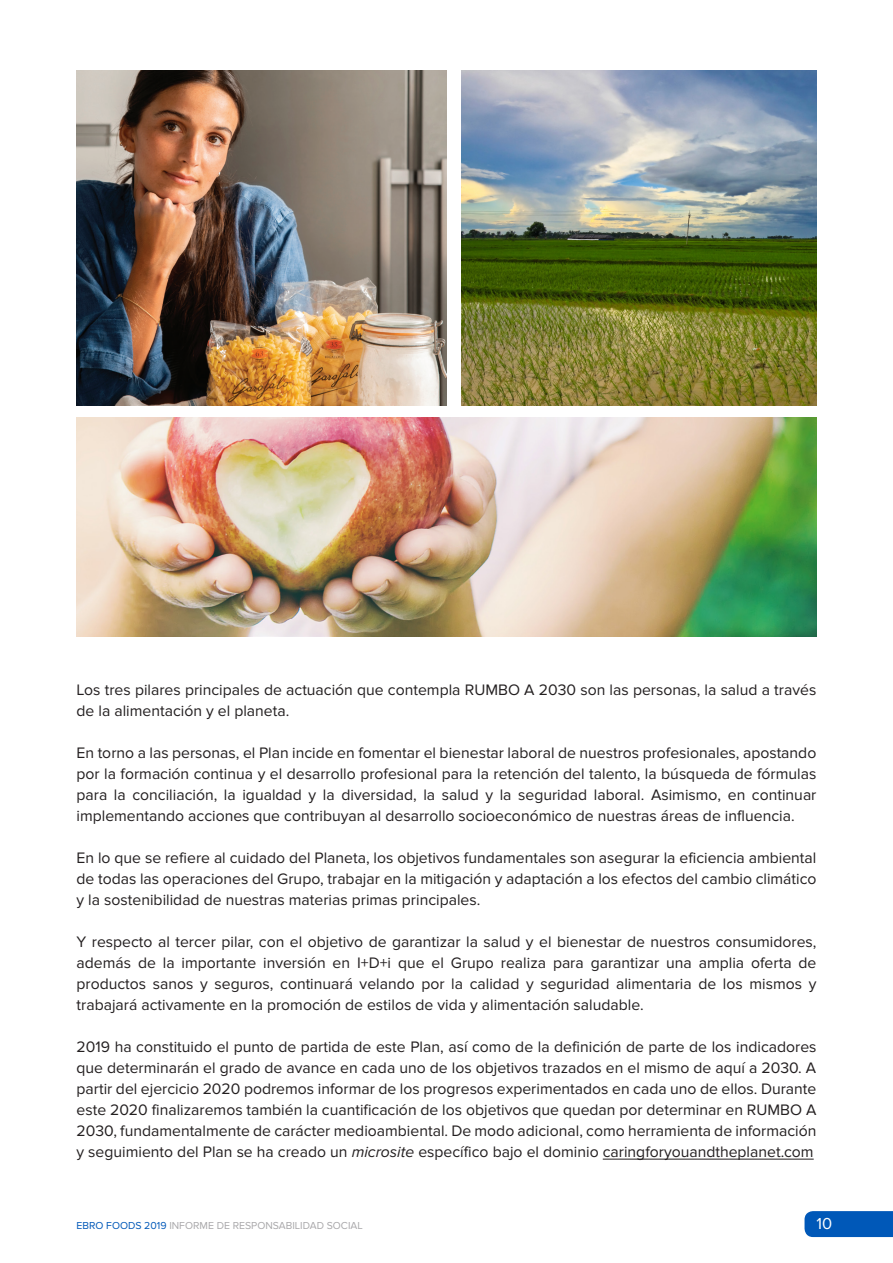
<style>
.page{position:relative;width:893px;height:1263px;background:#fff}
.page>*{position:absolute;margin:0;border:0;box-sizing:border-box;transform-origin:0 0}
.t1{font:16.5px "Proxima Nova";color:#fff}
._001_texto_seguido{font:15.75px/21px "Proxima Nova";color:#231f20;text-align:justify}
.t2{font:10.5px "Proxima Nova";color:#a9a8aa}
.s1{font-style:italic}
.s2{color:#0058b8}
</style>
<div class="page">
<div style="left:804px;top:1211px;width:89px;height:26px;background:#0058b8"></div>
<hr style="left:603px;top:1159px;width:211px;height:1px;background:#231f20">
<img style="left:77px;top:70px;width:369px;height:335px">
<img style="left:461px;top:70px;width:355px;height:335px">
<img style="left:77px;top:418px;width:739px;height:219px">
<p class="_001_texto_seguido" style="left:77px;top:679px;width:741px">Los tres pilares principales de actuación que contempla RUMBO A 2030 son las personas, la salud a través de la alimentación y el planeta.</p>
<p class="_001_texto_seguido" style="left:77px;top:742px;width:741px">En torno a las personas, el Plan incide en fomentar el bienestar laboral de nuestros profesionales, apostando por la formación continua y el desarrollo profesional para la retención del talento, la búsqueda de fórmulas para la conciliación, la igualdad y la diversidad, la salud y la seguridad laboral. Asimismo, en continuar implementando acciones que contribuyan al desarrollo socioeconómico de nuestras áreas de influencia.</p>
<p class="_001_texto_seguido" style="left:77px;top:847px;width:741px">En lo que se refiere al cuidado del Planeta, los objetivos fundamentales son asegurar la eficiencia ambiental de todas las operaciones del Grupo, trabajar en la mitigación y adaptación a los efectos del cambio climático y la sostenibilidad de nuestras materias primas principales.</p>
<p class="_001_texto_seguido" style="left:77px;top:931px;width:741px">Y respecto al tercer pilar, con el objetivo de garantizar la salud y el bienestar de nuestros consumidores, además de la importante inversión en I+D+i que el Grupo realiza para garantizar una amplia oferta de productos sanos y seguros, continuará velando por la calidad y seguridad alimentaria de los mismos y trabajará activamente en la promoción de estilos de vida y alimentación saludable.</p>
<p class="_001_texto_seguido" style="left:77px;top:1036px;width:741px">2019 ha constituido el punto de partida de este Plan, así como de la definición de parte de los indicadores que determinarán el grado de avance en cada uno de los objetivos trazados en el mismo de aquí a 2030. A partir del ejercicio 2020 podremos informar de los progresos experimentados en cada uno de ellos. Durante este 2020 finalizaremos también la cuantificación de los objetivos que quedan por determinar en RUMBO A 2030, fundamentalmente de carácter medioambiental. De modo adicional, como herramienta de información y seguimiento del Plan se ha creado un <span class="s1">microsite</span> específico bajo el dominio caringforyouandtheplanet.com</p>
<p class="t2" style="left:77px;top:1219px;width:288px"><span class="s2">EBRO FOODS 2019</span> INFORME DE RESPONSABILIDAD SOCIAL</p>
<p class="t1" style="left:816px;top:1214px;width:17px">10</p>
</div>
